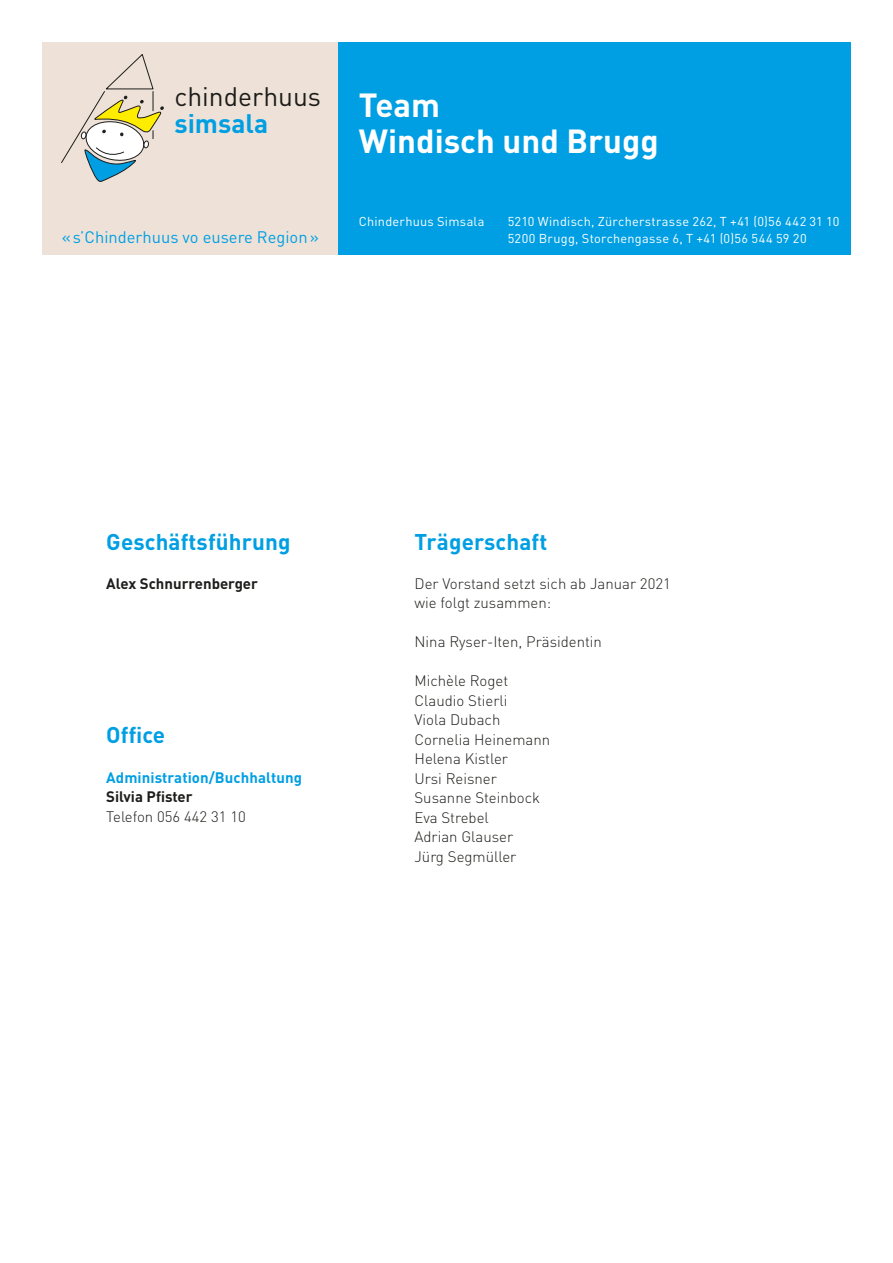
<style>
.page{position:relative;width:893px;height:1263px;background:#fff}
.page>*{position:absolute;margin:0;border:0;box-sizing:border-box;transform-origin:0 0}
.t1{font:700 33px/36px "DIN";color:#fff}
.t2{font:26.4px "DIN";color:#1d1d1b}
.t3{font:700 26.4px "DIN";color:#009fe3}
.t4{font:700 22.5px "DIN";letter-spacing:.005em;color:#009fe3}
.t5{font:16.5px "DIN";color:#009fe3}
.t6{font:300 15px/19.5px "DIN";color:#1d1d1b}
.t7{font:700 15px "DIN";color:#1d1d1b}
.t8{font:700 15px "DIN";letter-spacing:.005em;color:#009fe3}
.Lauftext{font:12.75px "DIN";letter-spacing:.02em;color:#fff}
</style>
<div class="page">
<div style="left:338px;top:43px;width:512px;height:212px;background:#009fe3"></div>
<div style="left:43px;top:43px;width:295px;height:212px;background:#eee2d8"></div>
<svg style="left:61px;top:54px;width:103px;height:128px"></svg>
<p class="t2" style="left:174px;top:80px;width:148px">chinderhuus</p>
<p class="t3" style="left:174px;top:106px;width:95px">simsala</p>
<p class="t5" style="left:62px;top:227px;width:259px">« s’Chinderhuus vo eusere Region »</p>
<p class="t1" style="left:359px;top:86px;width:301px">Team<br>Windisch und Brugg</p>
<p class="Lauftext" style="left:359px;top:214px;width:127px">Chinderhuus Simsala</p>
<p class="Lauftext" style="left:508px;top:214px;width:333px">5210 Windisch, Zürcherstrasse 262, T +41 (0)56 442 31 10</p>
<p class="Lauftext" style="left:508px;top:231px;width:300px">5200 Brugg, Storchengasse 6, T +41 (0)56 544 59 20</p>
<p class="t4" style="left:106px;top:527px;width:186px">Geschäftsführung</p>
<p class="t7" style="left:106px;top:574px;width:153px">Alex Schnurrenberger</p>
<p class="t4" style="left:106px;top:721px;width:60px">Office</p>
<p class="t8" style="left:106px;top:767px;width:197px">Administration/Buchhaltung</p>
<p class="t7" style="left:106px;top:787px;width:88px">Silvia Pfister</p>
<p class="t6" style="left:106px;top:806px;width:141px">Telefon 056 442 31 10</p>
<p class="t4" style="left:414px;top:527px;width:134px">Trägerschaft</p>
<p class="t6" style="left:414px;top:574px;width:258px">Der Vorstand setzt sich ab Januar 2021 wie folgt zusammen:</p>
<p class="t6" style="left:414px;top:632px;width:189px">Nina Ryser-Iten, Präsidentin</p>
<p class="t6" style="left:414px;top:671px;width:95px">Michèle Roget</p>
<p class="t6" style="left:414px;top:691px;width:95px">Claudio Stierli</p>
<p class="t6" style="left:414px;top:710px;width:87px">Viola Dubach</p>
<p class="t6" style="left:414px;top:730px;width:137px">Cornelia Heinemann</p>
<p class="t6" style="left:414px;top:749px;width:95px">Helena Kistler</p>
<p class="t6" style="left:414px;top:769px;width:84px">Ursi Reisner</p>
<p class="t6" style="left:414px;top:788px;width:127px">Susanne Steinbock</p>
<p class="t6" style="left:414px;top:808px;width:76px">Eva Strebel</p>
<p class="t6" style="left:414px;top:827px;width:100px">Adrian Glauser</p>
<p class="t6" style="left:414px;top:847px;width:103px">Jürg Segmüller</p>
</div>
